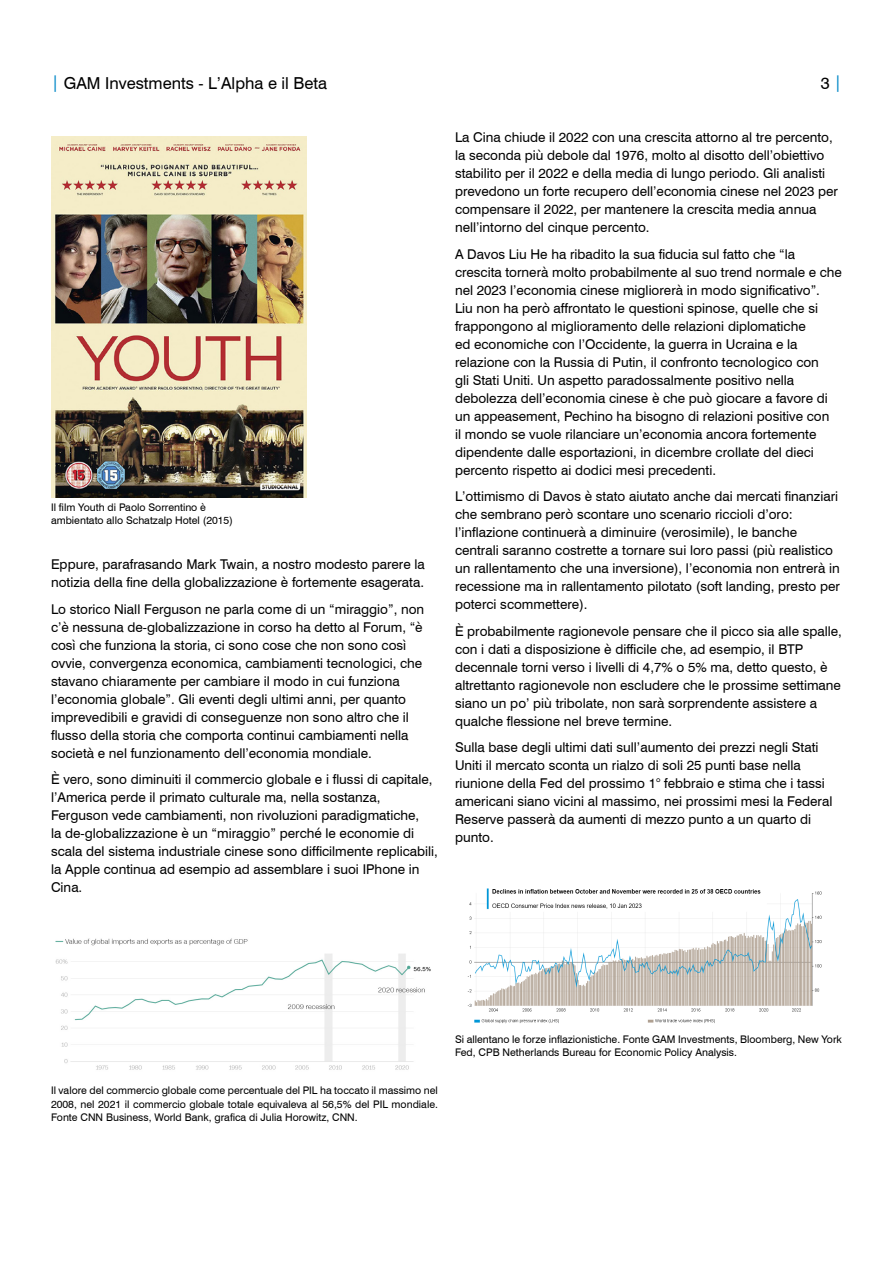
<style>
.page{position:relative;width:893px;height:1263px;background:#fff}
.page>*{position:absolute;margin:0;border:0;box-sizing:border-box;transform-origin:0 0}
.t1{font:16.5px "Swiss 721 BT";color:#000}
.BODY_text{font:13.5px/18px "Swiss 721 BT";color:#000}
.DISCLAIMER{font:10.5px/13.5px "Swiss 721 BT";color:#000}
.s1{color:#0087c7}
</style>
<div class="page">
<img style="left:467px;top:888px;width:355px;height:136px">
<img style="left:51px;top:136px;width:255px;height:362px">
<img style="left:55px;top:938px;width:376px;height:132px">
<p class="t1" style="left:51px;top:73px;width:277px"><span class="s1">|</span> GAM Investments - L’Alpha e il Beta</p>
<p class="t1" style="left:821px;top:73px;width:22px">3 <span class="s1">|</span></p>
<p class="BODY_text" style="left:455px;top:128px;width:385px">La Cina chiude il 2022 con una crescita attorno al tre percento, la seconda più debole dal 1976, molto al disotto dell’obiettivo stabilito per il 2022 e della media di lungo periodo. Gli analisti prevedono un forte recupero dell’economia cinese nel 2023 per compensare il 2022, per mantenere la crescita media annua nell’intorno del cinque percento.</p>
<p class="BODY_text" style="left:455px;top:245px;width:388px">A Davos Liu He ha ribadito la sua fiducia sul fatto che “la crescita tornerà molto probabilmente al suo trend normale e che nel 2023 l’economia cinese migliorerà in modo significativo”.<br>Liu non ha però affrontato le questioni spinose, quelle che si frappongono al miglioramento delle relazioni diplomatiche<br>ed economiche con l’Occidente, la guerra in Ucraina e la relazione con la Russia di Putin, il confronto tecnologico con<br>gli Stati Uniti. Un aspetto paradossalmente positivo nella debolezza dell’economia cinese è che può giocare a favore di un appeasement, Pechino ha bisogno di relazioni positive con<br>il mondo se vuole rilanciare un’economia ancora fortemente dipendente dalle esportazioni, in dicembre crollate del dieci percento rispetto ai dodici mesi precedenti.</p>
<p class="BODY_text" style="left:455px;top:487px;width:386px">L’ottimismo di Davos è stato aiutato anche dai mercati finanziari che sembrano però scontare uno scenario riccioli d’oro: l’inflazione continuerà a diminuire (verosimile), le banche centrali saranno costrette a tornare sui loro passi (più realistico un rallentamento che una inversione), l’economia non entrerà in recessione ma in rallentamento pilotato (soft landing, presto per poterci scommettere).</p>
<p class="BODY_text" style="left:455px;top:622px;width:388px">È probabilmente ragionevole pensare che il picco sia alle spalle, con i dati a disposizione è difficile che, ad esempio, il BTP decennale torni verso i livelli di 4,7% o 5% ma, detto questo, è altrettanto ragionevole non escludere che le prossime settimane siano un po’ più tribolate, non sarà sorprendente assistere a qualche flessione nel breve termine.</p>
<p class="BODY_text" style="left:455px;top:738px;width:379px">Sulla base degli ultimi dati sull’aumento dei prezzi negli Stati Uniti il mercato sconta un rialzo di soli 25 punti base nella riunione della Fed del prossimo 1° febbraio e stima che i tassi americani siano vicini al massimo, nei prossimi mesi la Federal Reserve passerà da aumenti di mezzo punto a un quarto di punto.</p>
<p class="DISCLAIMER" style="left:51px;top:500px;width:183px">Il film Youth di Paolo Sorrentino è ambientato allo Schatzalp Hotel (2015)</p>
<p class="BODY_text" style="left:51px;top:555px;width:375px">Eppure, parafrasando Mark Twain, a nostro modesto parere la notizia della fine della globalizzazione è fortemente esagerata.</p>
<p class="BODY_text" style="left:51px;top:600px;width:375px">Lo storico Niall Ferguson ne parla come di un “miraggio”, non c’è nessuna de-globalizzazione in corso ha detto al Forum, “è così che funziona la storia, ci sono cose che non sono così ovvie, convergenza economica, cambiamenti tecnologici, che stavano chiaramente per cambiare il modo in cui funziona l’economia globale”. Gli eventi degli ultimi anni, per quanto imprevedibili e gravidi di conseguenze non sono altro che il flusso della storia che comporta continui cambiamenti nella società e nel funzionamento dell’economia mondiale.</p>
<p class="BODY_text" style="left:51px;top:770px;width:388px">È vero, sono diminuiti il commercio globale e i flussi di capitale, l’America perde il primato culturale ma, nella sostanza, Ferguson vede cambiamenti, non rivoluzioni paradigmatiche,<br>la de-globalizzazione è un “miraggio” perché le economie di scala del sistema industriale cinese sono difficilmente replicabili, la Apple continua ad esempio ad assemblare i suoi IPhone in Cina.</p>
<p class="DISCLAIMER" style="left:51px;top:1083px;width:388px;text-align:justify">Il valore del commercio globale come percentuale del PIL ha toccato il massimo nel 2008, nel 2021 il commercio globale totale equivaleva al 56,5% del PIL mondiale.<br>Fonte CNN Business, World Bank, grafica di Julia Horowitz, CNN.</p>
<p class="DISCLAIMER" style="left:455px;top:1032px;width:388px">Si allentano le forze inflazionistiche. Fonte GAM Investments, Bloomberg, New York<br>Fed, CPB Netherlands Bureau for Economic Policy Analysis.</p>
</div>
